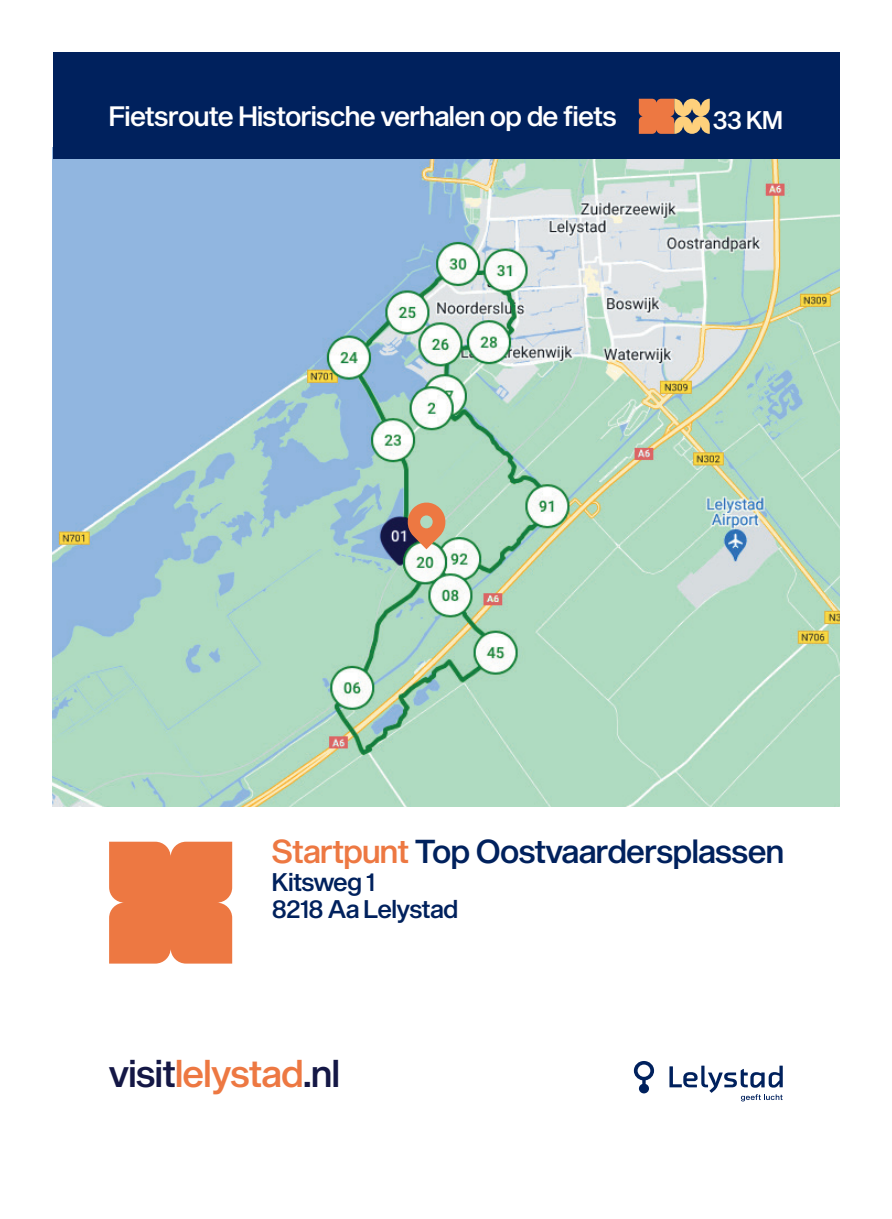
<style>
.page{position:relative;width:892px;height:1219px;background:#fff}
.page>*{position:absolute;margin:0;border:0;box-sizing:border-box;transform-origin:0 0}
.t1{font:37.5px "Sequel Sans Medium Disp";color:#141745}
.t2{font:32.5px "Sequel Sans Medium Disp";color:#00215d}
.t3{font:27.5px "Sequel Sans Medium Disp";color:#fff}
.t4{font:25px/27.5px "Sequel Sans Medium Disp";color:#00215d}
.t5{font:25px "Sequel Sans Medium Disp";color:#fff}
.s1{color:#ed7842}
</style>
<div class="page">
<img style="left:52px;top:159px;width:787px;height:647px">
<svg style="left:669px;top:1065px;width:113px;height:36px"></svg>
<svg style="left:634px;top:1061px;width:20px;height:32px"></svg>
<div style="left:109px;top:842px;width:123px;height:121px;background:#ed7842"></div>
<div style="left:52px;top:52px;width:787px;height:107px;background:#00215d"></div>
<svg style="left:406px;top:501px;width:41px;height:48px;background:#c0906b"></svg>
<svg style="left:639px;top:99px;width:70px;height:35px;background:#d68f5b"></svg>
<p class="t3" style="left:109px;top:97px;width:509px">Fietsroute Historische verhalen op de fiets</p>
<p class="t5" style="left:713px;top:102px;width:71px">33 KM</p>
<p class="t2" style="left:272px;top:828px;width:513px"><span class="s1">Startpunt</span> Top Oostvaardersplassen</p>
<p class="t4" style="left:272px;top:869px;width:187px">Kitsweg 1<br>8218 Aa Lelystad</p>
<h1 class="t1" style="left:109px;top:1047px;width:232px">visit<span class="s1">lelystad</span>.nl</h1>
</div>
